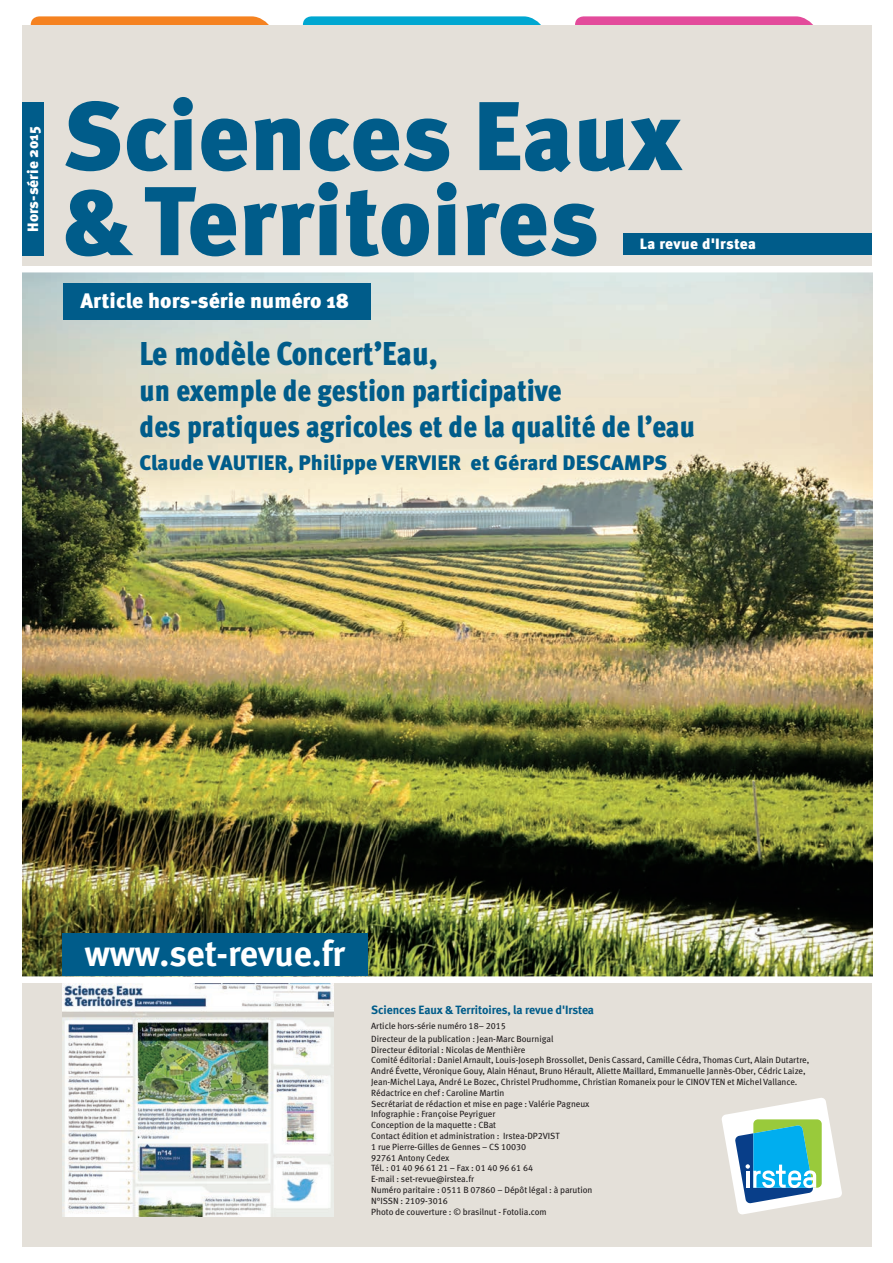
<style>
.page{position:relative;width:893px;height:1263px;background:#fff}
.page>*{position:absolute;margin:0;border:0;box-sizing:border-box;transform-origin:0 0}
.t1{font:900 97.5px/85.1px "Meta OT";color:#005c8a}
.t2{font:36px "Meta Bold LF";color:#fff}
.t3{font:900 33px "Meta Cond OT";color:#005c8a}
.t4{font:900 30px/36px "Meta Cond OT";color:#005c8a}
.t5{font:900 21px "Meta OT";color:#005c8a}
.t6{font:900 21px "Meta OT";color:#fff}
.t7{font:900 15px "Meta OT";letter-spacing:.02em;color:#fff}
.t8{font:900 15px "Meta OT";color:#fff}
.t9{font:12px "Meta Bold LF";letter-spacing:-.005em;color:#005c8a}
.t10{font:9px/10.8px "Meta Book LF";color:#231f20}
</style>
<div class="page">
<img style="left:23px;top:272px;width:850px;height:704px">
<svg style="left:31px;top:16px;width:782px;height:9px;background:#ac9096"></svg>
<div style="left:22px;top:25px;width:850px;height:241px;background:#e4e0d9"></div>
<div style="left:23px;top:103px;width:21px;height:153px;background:#005c8a"></div>
<div style="left:624px;top:233px;width:248px;height:22px;background:#005c8a"></div>
<div style="left:62px;top:934px;width:305px;height:42px;background:#005c8a"></div>
<div style="left:23px;top:983px;width:849px;height:263px;background:#e4e0d9"></div>
<svg style="left:722px;top:1098px;width:120px;height:116px"></svg>
<img style="left:62px;top:983px;width:271px;height:233px">
<div style="left:63px;top:283px;width:308px;height:37px;background:#005c8a"></div>
<h3 class="t8" style="left:24px;top:232px;width:107px;rotate:-90deg">Hors-série 2015</h3>
<h1 class="t1" style="left:62px;top:97px;width:620px">Sciences Eaux &amp;Territoires</h1>
<h3 class="t7" style="left:640px;top:234px;width:118px">La revue d'Irstea</h3>
<h3 class="t6" style="left:80px;top:287px;width:270px">Article hors-série numéro 18</h3>
<h3 class="t3" style="left:140px;top:332px;width:300px">Le modèle Concert’Eau,</h3>
<h3 class="t4" style="left:140px;top:373px;width:557px">un exemple de gestion participative<br>des pratiques agricoles et de la qualité de l’eau</h3>
<h3 class="t5" style="left:140px;top:450px;width:529px">Claude VAUTIER, Philippe VERVIER et Gérard DESCAMPS</h3>
<h2 class="t2" style="left:85px;top:932px;width:262px">www.set-revue.fr</h2>
<h3 class="t9" style="left:371px;top:1002px;width:224px">Sciences Eaux &amp; Territoires, la revue d'Irstea</h3>
<p class="t10" style="left:371px;top:1019px;width:184px;line-height:12.9px">Article hors-série numéro 18– 2015<br>Directeur de la publication : Jean-Marc Bournigal</p>
<p class="t10" style="left:371px;top:1044px;width:440px">Directeur éditorial : Nicolas de Menthière<br>Comité éditorial : Daniel Arnault, Louis-Joseph Brossollet, Denis Cassard, Camille Cédra, Thomas Curt, Alain Dutartre, André Évette, Véronique Gouy, Alain Hénaut, Bruno Hérault, Aliette Maillard, Emmanuelle Jannès-Ober, Cédric Laize, Jean-Michel Laya, André Le Bozec, Christel Prudhomme, Christian Romaneix pour le CINOV TEN et Michel Vallance.<br>Rédactrice en chef : Caroline Martin<br>Secrétariat de rédaction et mise en page : Valérie Pagneux<br>Infographie : Françoise Peyriguer<br>Conception de la maquette : CBat<br>Contact édition et administration : Irstea-DP2VIST<br>1 rue Pierre-Gilles de Gennes – CS 10030<br>92761 Antony Cedex<br>Tél. : 01 40 96 61 21 – Fax : 01 40 96 61 64<br>E-mail : set-revue@irstea.fr<br>Numéro paritaire : 0511 B 07860 – Dépôt légal : à parution<br>N°ISSN : 2109-3016<br>Photo de couverture : © brasilnut - Fotolia.com</p>
</div>
